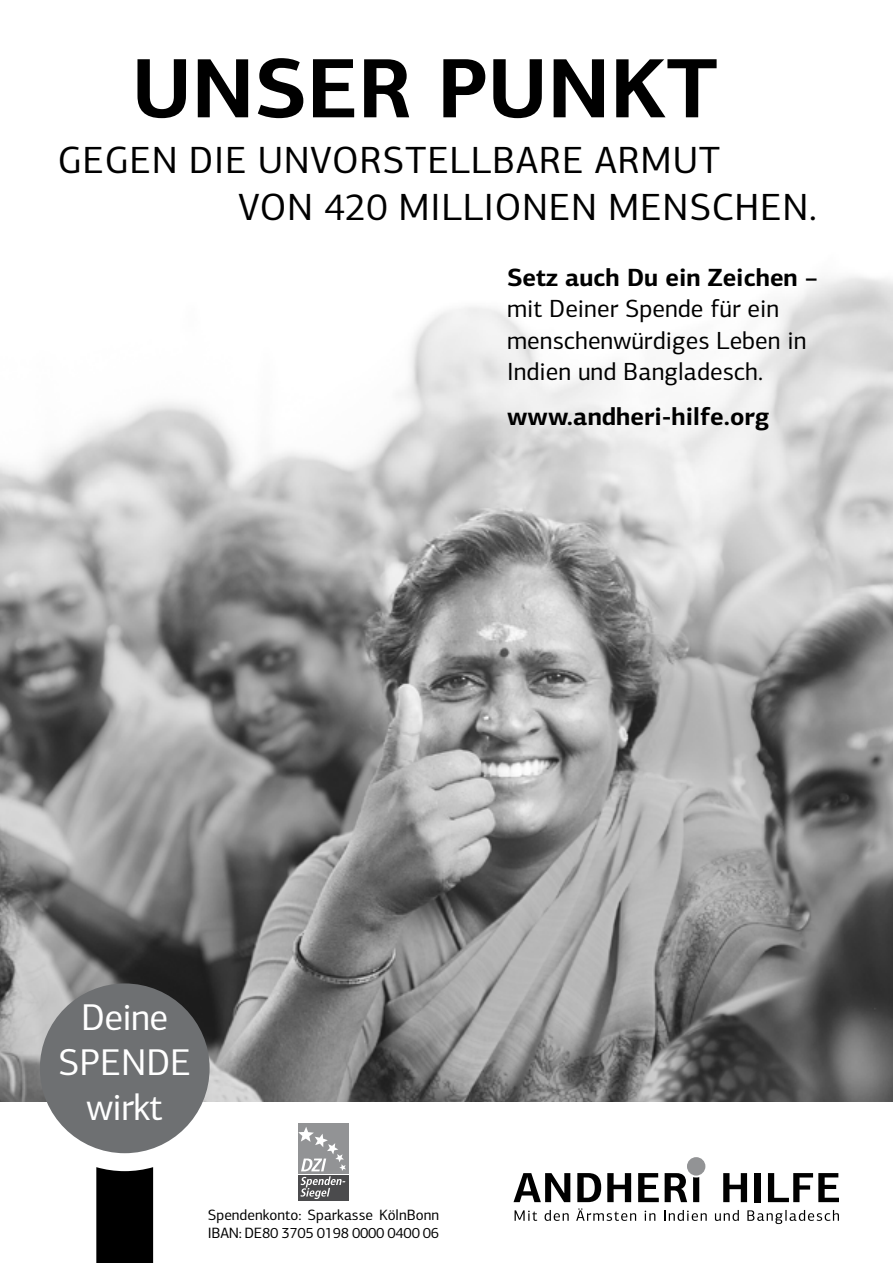
<style>
.page{position:relative;width:893px;height:1263px;background:#fff}
.page>*{position:absolute;margin:0;border:0;box-sizing:border-box;transform-origin:0 0}
.t1{font:700 84.45px "PF Centro Sans Pro";color:#000}
.t2{font:38.1px/47.2px "PF Centro Sans Pro";letter-spacing:.02em;color:#000}
.t3{font:37.5px/45px "PF Centro Sans Pro";letter-spacing:-.02em;color:#fff;text-align:center}
.t4{font:24.9px/31.5px "PF Centro Sans Pro";color:#000}
.t5{font:700 24.9px "PF Centro Sans Pro";color:#000}
.t6{font:15px/18px "PF Centro Sans Pro";letter-spacing:-.02em;color:#000}
</style>
<div class="page">
<img style="left:0;top:276px;width:893px;height:826px">
<svg style="left:515px;top:1210px;width:22px;height:11px"></svg>
<svg style="left:545px;top:1210px;width:24px;height:11px"></svg>
<svg style="left:576px;top:1208px;width:60px;height:13px"></svg>
<svg style="left:645px;top:1210px;width:10px;height:11px"></svg>
<svg style="left:664px;top:1210px;width:43px;height:11px"></svg>
<svg style="left:715px;top:1210px;width:24px;height:11px"></svg>
<svg style="left:747px;top:1210px;width:92px;height:14px"></svg>
<svg style="left:513px;top:1173px;width:57px;height:29px"></svg>
<svg style="left:577px;top:1173px;width:24px;height:29px"></svg>
<svg style="left:607px;top:1173px;width:24px;height:29px"></svg>
<svg style="left:638px;top:1173px;width:21px;height:29px"></svg>
<svg style="left:665px;top:1173px;width:22px;height:29px"></svg>
<svg style="left:723px;top:1173px;width:24px;height:29px"></svg>
<div style="left:754px;top:1173px;width:7px;height:29px;background:#000"></div>
<svg style="left:768px;top:1173px;width:71px;height:29px"></svg>
<svg style="left:693px;top:1177px;width:6px;height:25px"></svg>
<div style="left:687px;top:1157px;width:18px;height:18px;background:#929395;border-radius:50%"></div>
<div style="left:299px;top:1124px;width:50px;height:50px;background:#929395"></div>
<div style="left:299px;top:1175px;width:50px;height:25px;background:#4b4b4d"></div>
<svg style="left:299px;top:1127px;width:47px;height:72px"></svg>
<div style="left:96px;top:1167px;width:57px;height:96px;background:#000"></div>
<div style="left:40px;top:983px;width:170px;height:170px;background:#6e7072;border-radius:50%"></div>
<h1 class="t1" style="left:132px;top:35px;width:587px">UNSER PUNKT</h1>
<h2 class="t2" style="left:238px;top:136px;width:458px;text-indent:-181px">gegen DIE UNVORSTELLBARE Armut<br>VON 420 M ILLIONEN</h2>
<h2 class="t2" style="left:608px;top:183px;width:26px">MEN</h2>
<h2 class="t2" style="left:689px;top:183px;width:129px">SCHEN.</h2>
<p class="t5" style="left:507px;top:261px;width:312px">Setz auch Du ein Zeichen –</p>
<p class="t4" style="left:507px;top:293px;width:301px">mit Deiner Spende für ein menschenwürdiges Leben in<br>Indien und Bangladesch.</p>
<p class="t5" style="left:507px;top:400px;width:264px">www.andheri-hilfe.org</p>
<h3 class="t3" style="left:58px;top:995px;width:134px">Deine<br>Spende wirkt</h3>
<p class="t6" style="left:208px;top:1206px;width:233px">Spendenkonto: Sparkasse KölnBonn<br>IBAN : DE80 3705 0198 0000 0400 06</p>
</div>
